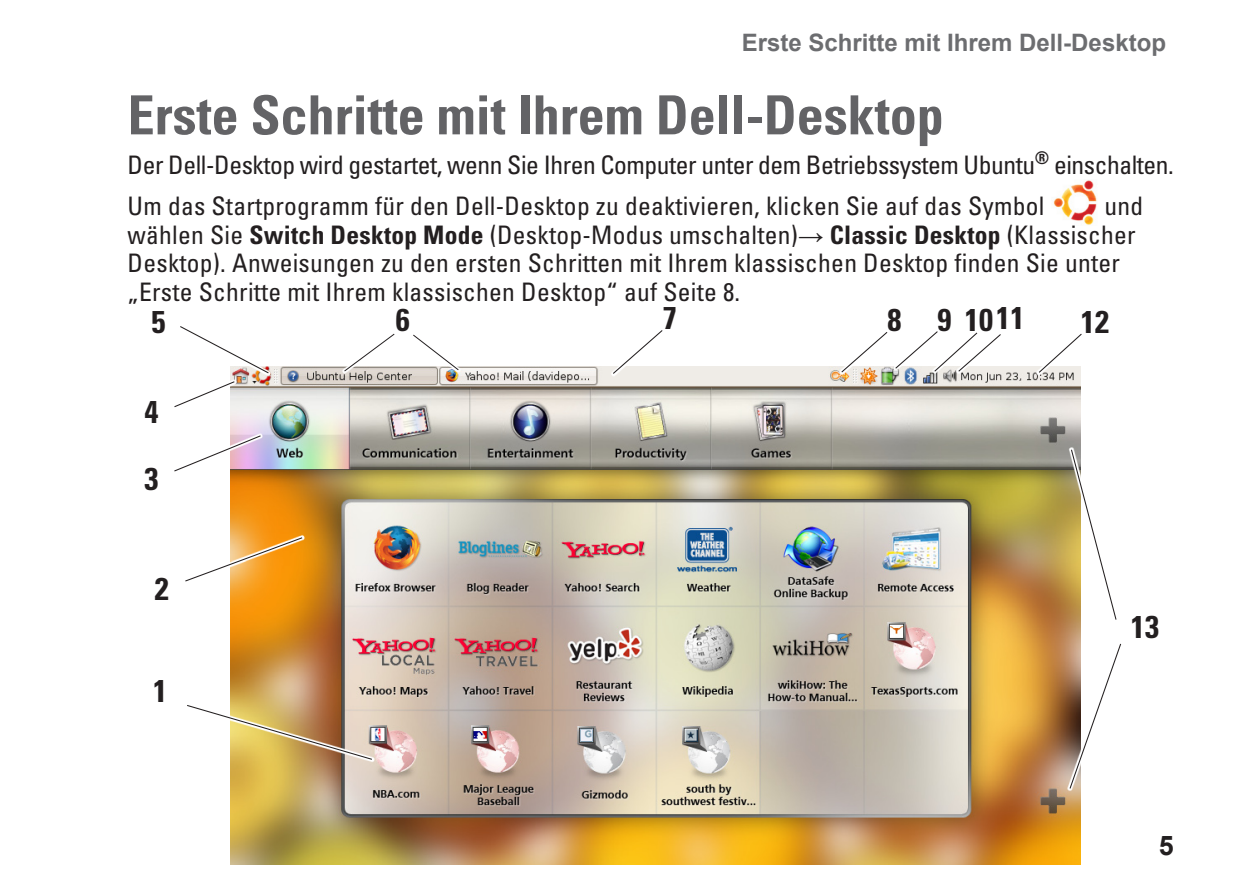
<style>
.page{position:relative;width:1259px;height:893px;background:#fff}
.page>*{position:absolute;margin:0;border:0;box-sizing:border-box;transform-origin:0 0}
.Head_1{font:700 condensed 54px "Univers";color:#636366}
.t1{font:700 condensed 31.5px "Univers";letter-spacing:.01em;color:#231f20}
.t2{font:700 27px "Arial";color:#231f20}
.Paragraph{font:condensed 25.5px/28.5px "Univers";letter-spacing:.01em;color:#231f20}
.Paragraph-2{font:condensed 25.5px "Univers";letter-spacing:-.015em;color:#231f20}
.t3{font:700 24px "Arial";color:#6c6d70}
.s1{font-weight:700}
.s2{font-family:"Arial";font-stretch:normal}
</style>
<div class="page">
<img style="left:1053px;top:180px;width:44px;height:45px">
<img style="left:230px;top:366px;width:838px;height:499px">
<svg style="left:471px;top:366px;width:65px;height:81px;background:#bbb9b8"></svg>
<svg style="left:838px;top:366px;width:126px;height:84px;background:#c6c1b5"></svg>
<svg style="left:840px;top:332px;width:48px;height:42px"></svg>
<svg style="left:230px;top:366px;width:116px;height:84px;background:#d6d3cc"></svg>
<svg style="left:180px;top:326px;width:90px;height:48px"></svg>
<img style="left:230px;top:379px;width:82px;height:54px">
<svg style="left:174px;top:380px;width:62px;height:28px"></svg>
<svg style="left:230px;top:535px;width:149px;height:124px;background:#d5994f"></svg>
<svg style="left:185px;top:549px;width:118px;height:33px"></svg>
<img style="left:230px;top:702px;width:219px;height:135px">
<svg style="left:187px;top:704px;width:186px;height:57px"></svg>
<svg style="left:1070px;top:450px;width:47px;height:171px"></svg>
<div style="left:1066px;top:641px;width:132px;height:225px;background:#fff"></div>
<svg style="left:1068px;top:643px;width:54px;height:147px"></svg>
<svg style="left:892px;top:366px;width:39px;height:80px;background:#c3c2bf"></svg>
<svg style="left:931px;top:373px;width:24px;height:76px;background:#c3c0b9"></svg>
<svg style="left:955px;top:366px;width:81px;height:83px;background:#c5c3bb"></svg>
<svg style="left:894px;top:331px;width:108px;height:42px"></svg>
<img style="left:230px;top:433px;width:108px;height:116px">
<svg style="left:174px;top:434px;width:88px;height:38px"></svg>
<svg style="left:341px;top:334px;width:130px;height:115px"></svg>
<svg style="left:343px;top:333px;width:52px;height:39px"></svg>
<svg style="left:610px;top:366px;width:130px;height:85px;background:#cecbc1"></svg>
<svg style="left:612px;top:330px;width:51px;height:45px"></svg>
<svg style="left:1036px;top:366px;width:45px;height:84px;background:#bcb9b4"></svg>
<svg style="left:1037px;top:333px;width:45px;height:41px"></svg>
<p class="t3" style="left:742px;top:27px;width:426px">Erste Schritte mit Ihrem Dell-Desktop</p>
<p class="Head_1" style="left:128px;top:82px;width:817px">Erste Schritte mit Ihrem Dell-Desktop</p>
<p class="Paragraph-2" style="left:128px;top:149px;width:1044px">Der Dell-Desktop wird gestartet, wenn Sie Ihren Computer unter dem Betriebssystem Ubuntu<sup>®</sup> einschalten.</p>
<p class="Paragraph" style="left:128px;top:192px;width:918px">Um das Startprogramm für den Dell-Desktop zu deaktivieren, klicken Sie auf das Symbol</p>
<p class="Paragraph" style="left:128px;top:192px;width:1017px;text-indent:977px">und wählen Sie <span class="s1">Switch Desktop Mode</span> (Desktop-Modus umschalten)<span class="s2">→</span> <span class="s1">Classic Desktop</span> (Klassischer Desktop). Anweisungen zu den ersten Schritten mit Ihrem klassischen Desktop finden Sie unter „Erste Schritte mit Ihrem klassischen Desktop“ auf Seite 8.</p>
<p class="t1" style="left:887px;top:300px;width:138px">8 9 1011</p>
<p class="t1" style="left:663px;top:298px;width:15px">7</p>
<p class="t1" style="left:1081px;top:302px;width:30px">12</p>
<p class="t1" style="left:151px;top:302px;width:15px">5</p>
<p class="t1" style="left:396px;top:301px;width:15px">6</p>
<p class="t1" style="left:144px;top:392px;width:15px">4</p>
<p class="t1" style="left:144px;top:460px;width:15px">3</p>
<p class="t1" style="left:155px;top:570px;width:15px">2</p>
<p class="t1" style="left:153px;top:671px;width:15px">1</p>
<p class="t1" style="left:1130px;top:607px;width:30px">13</p>
<p class="t2" style="left:1159px;top:827px;width:17px">5</p>
</div>
